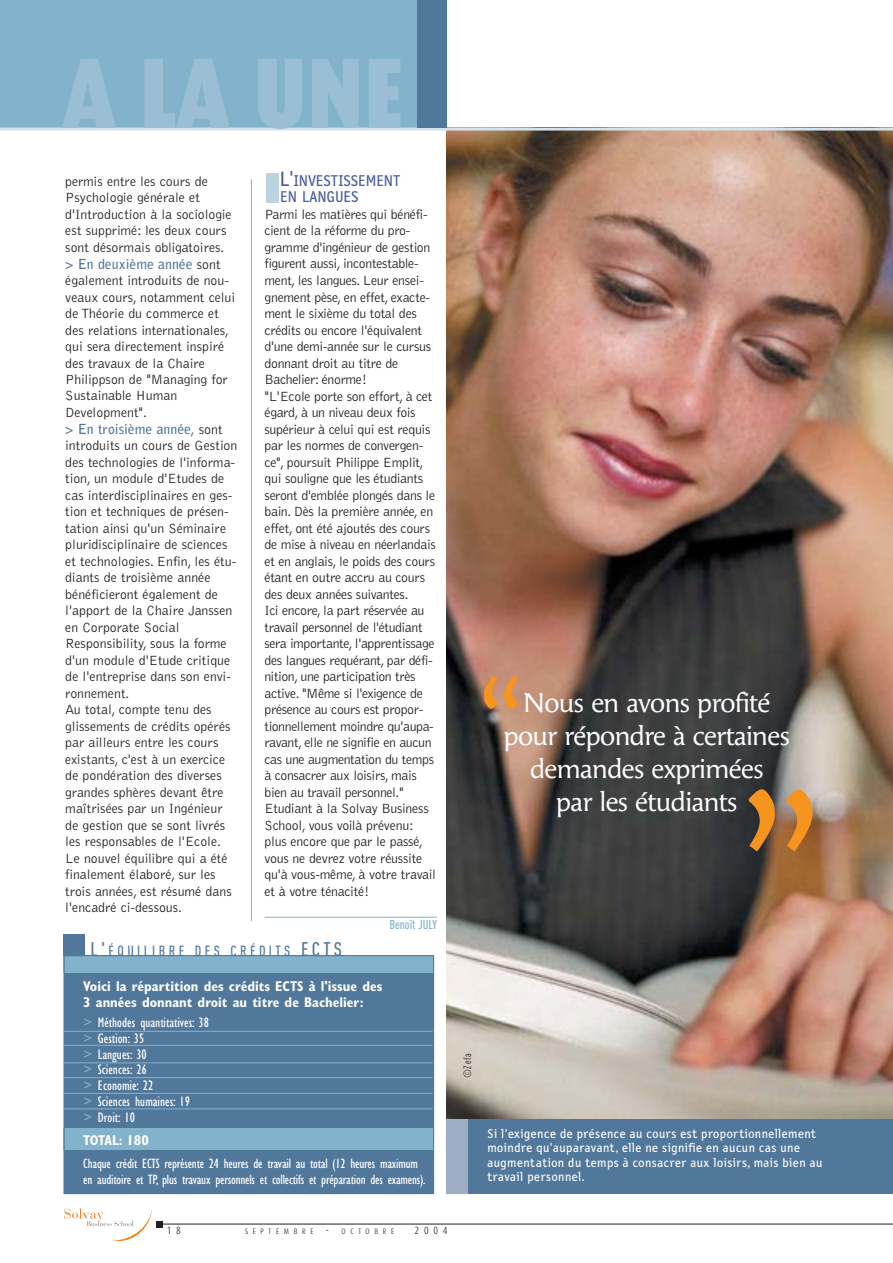
<style>
.page{position:relative;width:893px;height:1263px;background:#fff}
.page>*{position:absolute;margin:0;border:0;box-sizing:border-box;transform-origin:0 0}
.t1{font:195px "Angie";color:#f7941e}
.t2{font:105px "Angie";color:#f7941e}
.t3{font:900 100.5px "Dax Condensed";color:#9abed3}
.t4{font:27px/33px "Angie";letter-spacing:-.02em;color:#fff;text-align:center}
.t5{font:15.75px/16.5px "Letter Gothic Text";color:#4d5d9e}
.t6{font:500 14.7px "DIN Cond";letter-spacing:.23em;color:#51789b}
.t7{font:condensed 14.25px/15.8px "Gill Sans";color:#fff}
.t8{font:700 condensed 14.25px/15.8px "Gill Sans";color:#fff}
.t9{font:700 condensed 14.25px "Gill Sans";letter-spacing:-.02em;color:#fff}
.t10{font:condensed 13.95px/15.8px "Gill Sans";letter-spacing:-.01em;color:#fff}
.t11{font:300 13.8px/16.5px "Bell Gothic";letter-spacing:-.02em;color:#231f1f}
.t12{font:300 13.8px/16.5px "Bell Gothic";color:#231f1f}
.t13{font:12.75px/14.2px "Letter Gothic Text";letter-spacing:.04em;color:#fff}
.t14{font:500 12.75px "DIN Cond";color:#82b3ca}
.t15{font:300 10.5px "Dax Condensed";color:#231f1f}
.t16{font:10.5px "DIN Cond";color:#231f1f}
.t17{font:300 7.8px "Dax Condensed";letter-spacing:.595em;color:#231f1f}
.s1{font-weight:700;color:#51789b}
.s2{font-size:21px}
.s3{font-size:19.5px}
.s4{color:#82b3ca}
.s5{font-size:10.5px}
</style>
<div class="page">
<img style="left:446px;top:131px;width:446px;height:988px">
<div style="left:0;top:0;width:446px;height:128px;background:#82b3ca"></div>
<hr style="left:0;top:128px;width:892px;height:3px;background:#d5e2ea">
<div style="left:417px;top:0;width:29px;height:128px;background:#51789b"></div>
<hr style="left:160px;top:1224px;width:732px;height:1px;background:#231f1f">
<svg style="left:64px;top:1208px;width:88px;height:33px"></svg>
<div style="left:156px;top:1221px;width:7px;height:6px;background:#231f1f"></div>
<svg style="left:251px;top:180px;width:1px;height:741px"></svg>
<div style="left:446px;top:1119px;width:446px;height:75px;background:#51789b"></div>
<div style="left:446px;top:1119px;width:22px;height:75px;background:#9fadc5"></div>
<div style="left:64px;top:956px;width:369px;height:238px;background:#51789b"></div>
<div style="left:64px;top:1128px;width:370px;height:22px;background:#82b3ca"></div>
<div style="left:64px;top:956px;width:370px;height:17px;background:#82b3ca"></div>
<div style="left:64px;top:955px;width:370px;height:239px;border:1px solid #51789b"></div>
<div style="left:64px;top:935px;width:21px;height:21px;background:#51789b"></div>
<hr style="left:64px;top:1031px;width:368px;height:1px;background:#82b3ca">
<hr style="left:64px;top:1045px;width:368px;height:1px;background:#82b3ca">
<hr style="left:64px;top:1063px;width:368px;height:1px;background:#82b3ca">
<hr style="left:64px;top:1077px;width:368px;height:1px;background:#82b3ca">
<hr style="left:64px;top:1093px;width:368px;height:1px;background:#82b3ca">
<hr style="left:64px;top:1109px;width:368px;height:1px;background:#82b3ca">
<hr style="left:264px;top:917px;width:173px;height:1px;background:#82b3ca">
<div style="left:266px;top:173px;width:13px;height:29px;background:#bdd3e0"></div>
<h3 class="t3" style="left:63px;top:44px;width:342px">A LA UNE</h3>
<p class="t12" style="left:65px;top:174px;width:173px">permis entre les cours de<br>Psychologie générale et d'Introduction à la sociologie est supprimé: les deux cours sont désormais obligatoires.<br><span class="s1">&gt; En deuxième année</span> sont également introduits de nou&shy;veaux cours, notamment celui de Théorie du commerce et des relations internationales, qui sera directement inspiré des travaux de la Chaire<br>Philippson de "Managing for<br>Sustainable Human<br>Development".<br><span class="s1">&gt; En troisième année,</span> sont introduits un cours de Gestion des technologies de l'informa&shy;tion, un module d'Etudes de cas interdisciplinaires en ges&shy;tion et techniques de présen&shy;tation ainsi qu'un Séminaire pluridisciplinaire de sciences et technologies. Enfin, les étu&shy;diants de troisième année bénéficieront également de l'apport de la Chaire Janssen en Corporate Social<br>Responsibility, sous la forme d'un module d'Etude critique de l'entreprise dans son envi&shy;ronnement.<br>Au total, compte tenu des glissements de crédits opérés par ailleurs entre les cours existants, c'est à un exercice de pondération des diverses grandes sphères devant être maîtrisées par un Ingénieur de gestion que se sont livrés les responsables de l'Ecole.<br>Le nouvel équilibre qui a été finalement élaboré, sur les trois années, est résumé dans l'encadré ci-dessous.</p>
<p class="t5" style="left:280px;top:174px;width:122px"><span class="s2">L'</span>INVESTISSEMENT<br>EN LANGUES</p>
<p class="t11" style="left:264px;top:207px;width:173px">Parmi les matières qui bénéfi&shy;cient de la réforme du pro&shy;gramme d'ingénieur de gestion figurent aussi, incontestable&shy;ment, les langues. Leur ensei&shy;gnement pèse, en effet, exacte&shy;ment le sixième du total des crédits ou encore l'équivalent d'une demi-année sur le cursus donnant droit au titre de<br>Bachelier: énorme!<br>"L'Ecole porte son effort, à cet égard, à un niveau deux fois supérieur à celui qui est requis par les normes de convergen&shy;ce", poursuit Philippe Emplit, qui souligne que les étudiants seront d'emblée plongés dans le bain. Dès la première année, en effet, ont été ajoutés des cours de mise à niveau en néerlandais et en anglais, le poids des cours étant en outre accru au cours des deux années suivantes.<br>Ici encore, la part réservée au travail personnel de l'étudiant sera importante, l'apprentissage des langues requérant, par défi&shy;nition, une participation très active. "Même si l'exigence de présence au cours est propor&shy;tionnellement moindre qu'aupa&shy;ravant, elle ne signifie en aucun cas une augmentation du temps à consacrer aux loisirs, mais bien au travail personnel."<br>Etudiant à la Solvay Business<br>School, vous voilà prévenu: plus encore que par le passé, vous ne devrez votre réussite qu'à vous-même, à votre travail et à votre ténacité!</p>
<p class="t14" style="left:389px;top:919px;width:49px">Benoît JULY</p>
<p class="t6" style="left:91px;top:945px;width:253px"><span class="s3">L'</span>ÉQUILIBRE DES CRÉDITS <span class="s3">ECTS</span></p>
<p class="t8" style="left:83px;top:980px;width:301px">Voici la répartition des crédits ECTS à l'issue des<br>3 années donnant droit au titre de Bachelier:</p>
<p class="t7" style="left:83px;top:1016px;width:127px"><span class="s4">&gt;</span> Méthodes quantitatives: 38 <span class="s4">&gt;</span> Gestion: 35<br><span class="s4">&gt;</span> Langues: 30<br><span class="s4">&gt;</span> Sciences: 26<br><span class="s4">&gt;</span> Economie: 22<br><span class="s4">&gt;</span> Sciences humaines: 19<br><span class="s4">&gt;</span> Droit: 10</p>
<p class="t9" style="left:83px;top:1135px;width:67px">TOTAL: 180</p>
<p class="t10" style="left:83px;top:1157px;width:344px">Chaque crédit ECTS représente 24 heures de travail au total (12 heures maximum en auditoire et TP, plus travaux personnels et collectifs et préparation des examens).</p>
<p class="t15" style="left:167px;top:1225px;width:16px">1 8</p>
<p class="t17" style="left:245px;top:1227px;width:151px">SEPTEMBRE <span class="s5">-</span> OCTOBRE</p>
<p class="t15" style="left:414px;top:1225px;width:34px">2004</p>
<h2 class="t2" style="left:477px;top:676px;width:51px">“</h2>
<h3 class="t4" style="left:503px;top:689px;width:288px">Nous en avons profité pour répondre à certaines demandes exprimées<br>par les étudiants</h3>
<h1 class="t1" style="left:736px;top:790px;width:93px">”</h1>
<p class="t16" style="left:463px;top:1078px;width:27px;rotate:-90deg">©Zefa</p>
<p class="t13" style="left:487px;top:1128px;width:336px">Si l'exigence de présence au cours est proportionnellement moindre qu'auparavant, elle ne signifie en aucun cas une augmentation du temps à consacrer aux loisirs, mais bien au travail personnel.</p>
</div>
